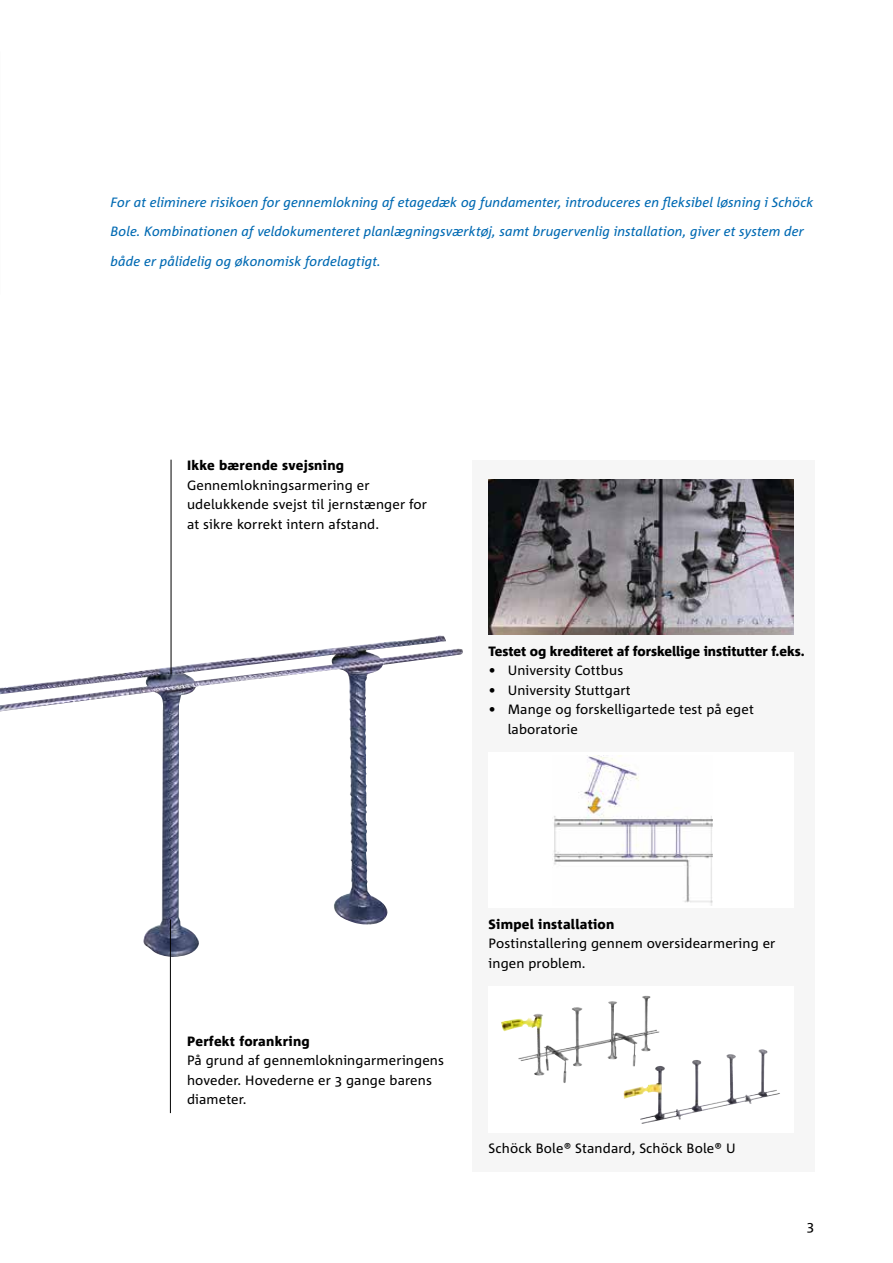
<style>
.page{position:relative;width:893px;height:1263px;background:#fff}
.page>*{position:absolute;margin:0;border:0;box-sizing:border-box;transform-origin:0 0}
.t1{font:13.5px/19.5px "Corpid E1 s";letter-spacing:.01em;color:#000}
.t2{font:italic 13.5px/29.2px "Corpid E1 s";letter-spacing:.005em;color:#006ab3}
.t3{font:800 13.5px "Corpid E1 s";letter-spacing:.015em;color:#000}
.t4{font:800 13.5px "Corpid E1 s";letter-spacing:-.005em;color:#000}
</style>
<div class="page">
<div style="left:472px;top:460px;width:342px;height:711px;background:#f6f6f6"></div>
<img style="left:489px;top:479px;width:305px;height:156px">
<div style="left:489px;top:752px;width:305px;height:155px;background:#fff"></div>
<img style="left:554px;top:756px;width:159px;height:149px">
<img style="left:0;top:637px;width:432px;height:320px">
<div style="left:489px;top:986px;width:305px;height:146px;background:#fff"></div>
<img style="left:733px;top:1049px;width:28px;height:49px">
<img style="left:579px;top:995px;width:67px;height:50px">
<hr style="left:171px;top:460px;width:1px;height:214px;background:#000">
<hr style="left:170px;top:919px;width:1px;height:194px;background:#000">
<p class="t2" style="left:111px;top:187px;width:704px">For at eliminere risikoen for gennemlokning af etagedæk og fundamenter, introduceres en fleksibel løsning i Schöck<br>Bole. Kombinationen af veldokumenteret planlægningsværktøj, samt brugervenlig installation, giver et system der både er pålidelig og økonomisk fordelagtigt.</p>
<p class="t3" style="left:187px;top:457px;width:159px">Ikke bærende svejsning</p>
<p class="t1" style="left:187px;top:475px;width:241px">Gennemlokningsarmering er udelukkende svejst til jernstænger for at sikre korrekt intern afstand.</p>
<p class="t4" style="left:489px;top:642px;width:318px">Testet og krediteret af forskellige institutter f.eks.</p>
<p class="t1" style="left:489px;top:660px;width:136px">• University Cottbus</p>
<p class="t1" style="left:489px;top:680px;width:144px">• University Stuttgart</p>
<p class="t1" style="left:508px;top:699px;width:248px;text-indent:-19px">• Mange og forskelligartede test på eget laboratorie</p>
<p class="t3" style="left:187px;top:1032px;width:124px">Perfekt forankring</p>
<p class="t1" style="left:187px;top:1050px;width:258px">På grund af gennemlokningarmeringens hoveder. Hovederne er 3 gange barens diameter.</p>
<p class="t3" style="left:489px;top:915px;width:127px">Simpel installation</p>
<p class="t1" style="left:489px;top:933px;width:288px">Postinstallering gennem oversidearmering er ingen problem.</p>
<p class="t1" style="left:489px;top:1138px;width:249px">Schöck Bole® Standard, Schöck Bole® U</p>
<p class="t1" style="left:807px;top:1216px;width:9px">3</p>
</div>
